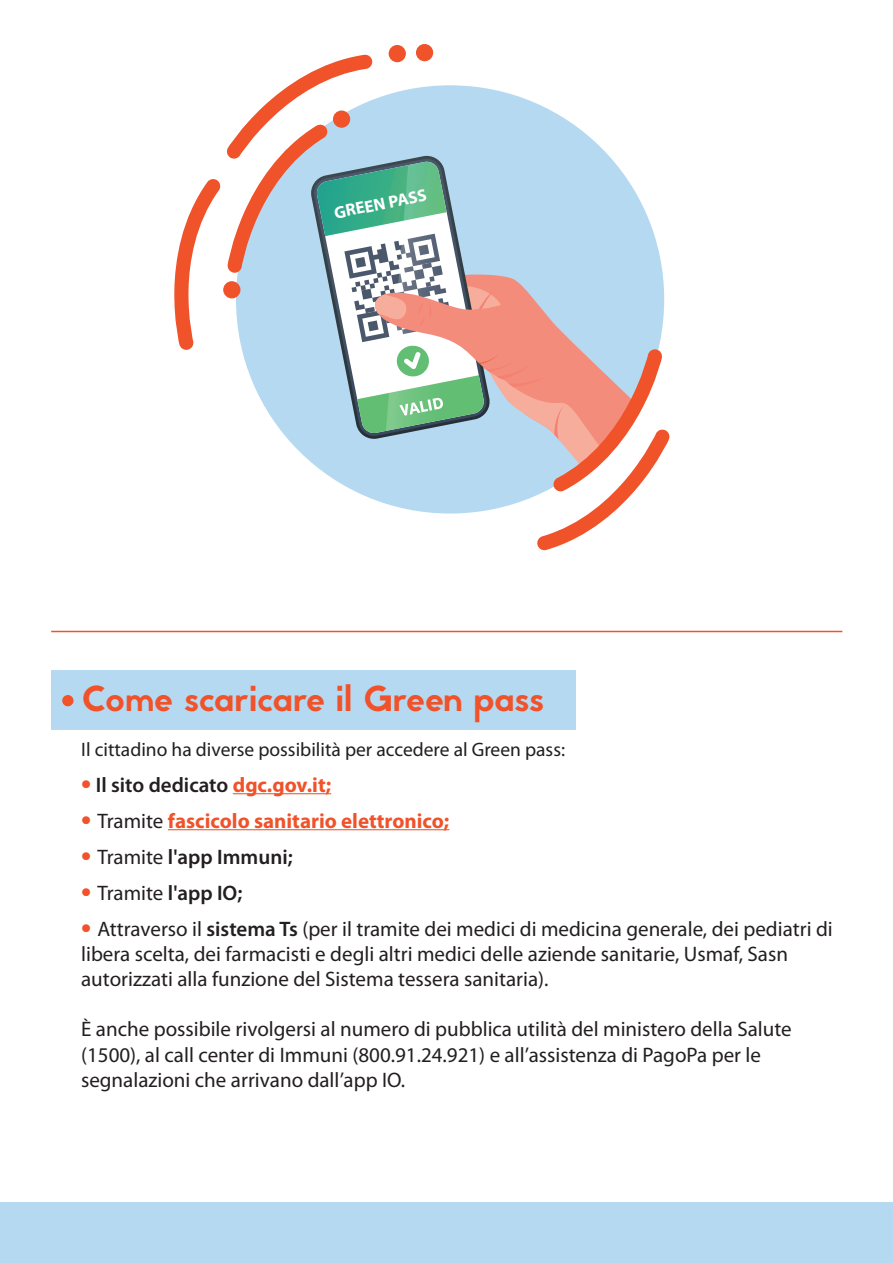
<style>
.page{position:relative;width:893px;height:1263px;background:#fff}
.page>*{position:absolute;margin:0;border:0;box-sizing:border-box;transform-origin:0 0}
.t1{font:36px "Jaapokki";color:#f0522a}
.t2{font:21px/25.2px "Myriad Pro";color:#231f20}
.t3{font:600 21px "Myriad Pro";color:#231f20}
.t4{font:700 21px "Myriad Pro";color:#f0522a}
.t5{font:19.5px "Myriad Pro";color:#231f20}
.t6{font:700 17.1px "Myriad Pro";color:#fff}
.s1{font-weight:700;font-size:30px;color:#f0522a}
.s2{font-weight:700;color:#f0522a}
.s3{font-size:30px}
.s4{font-weight:400;color:#231f20}
.s5{font-weight:400}
.s6{font-weight:600}
</style>
<div class="page">
<div style="left:51px;top:670px;width:525px;height:60px;background:#b6d9f2"></div>
<hr style="left:233px;top:793px;width:98px;height:1px;background:#f0522a">
<hr style="left:168px;top:829px;width:281px;height:1px;background:#f0522a">
<hr style="left:51px;top:631px;width:791px;height:1px;background:#f0522a">
<div style="left:62px;top:695px;width:11px;height:11px;background:#f0522a;border-radius:50%"></div>
<div style="left:0;top:1203px;width:893px;height:60px;background:#b6d9f2"></div>
<svg style="left:174px;top:54px;width:496px;height:496px"></svg>
<div style="left:388px;top:45px;width:18px;height:17px;background:#f0522a;border-radius:50%"></div>
<div style="left:416px;top:44px;width:17px;height:17px;background:#f0522a;border-radius:50%"></div>
<div style="left:333px;top:110px;width:17px;height:18px;background:#f0522a;border-radius:50%"></div>
<div style="left:223px;top:281px;width:18px;height:18px;background:#f0522a;border-radius:50%"></div>
<p class="t6" style="left:332px;top:204px;width:96px;rotate:-11deg">GREEN PASS</p>
<h1 class="t1" style="left:81px;top:673px;width:464px">Come scaricare il Green pass</h1>
<p class="t5" style="left:81px;top:738px;width:485px">Il cittadino ha diverse possibilità per accedere al Green pass:</p>
<p class="t3" style="left:81px;top:773px;width:251px"><span class="s1">•</span> Il sito dedicato <span class="s2">dgc.gov.it;</span></p>
<p class="t4" style="left:81px;top:809px;width:370px"><span class="s3">•</span> <span class="s4">Tramite</span> fascicolo sanitario elettronico;</p>
<p class="t3" style="left:81px;top:845px;width:213px"><span class="s1">•</span> <span class="s5">Tramite</span> l'app Immuni;</p>
<p class="t3" style="left:81px;top:881px;width:163px"><span class="s1">•</span> <span class="s5">Tramite</span> l'app IO;</p>
<p class="t2" style="left:81px;top:916px;width:753px"><span class="s1">•</span> Attraverso il <span class="s6">sistema Ts</span> (per il tramite dei medici di medicina generale, dei pediatri di libera scelta, dei farmacisti e degli altri medici delle aziende sanitarie, Usmaf, Sasn autorizzati alla funzione del Sistema tessera sanitaria).</p>
<p class="t2" style="left:81px;top:1017px;width:712px">È anche possibile rivolgersi al numero di pubblica utilità del ministero della Salute (1500), al call center di Immuni (800.91.24.921) e all’assistenza di PagoPa per le segnalazioni che arrivano dall’app IO.</p>
</div>
